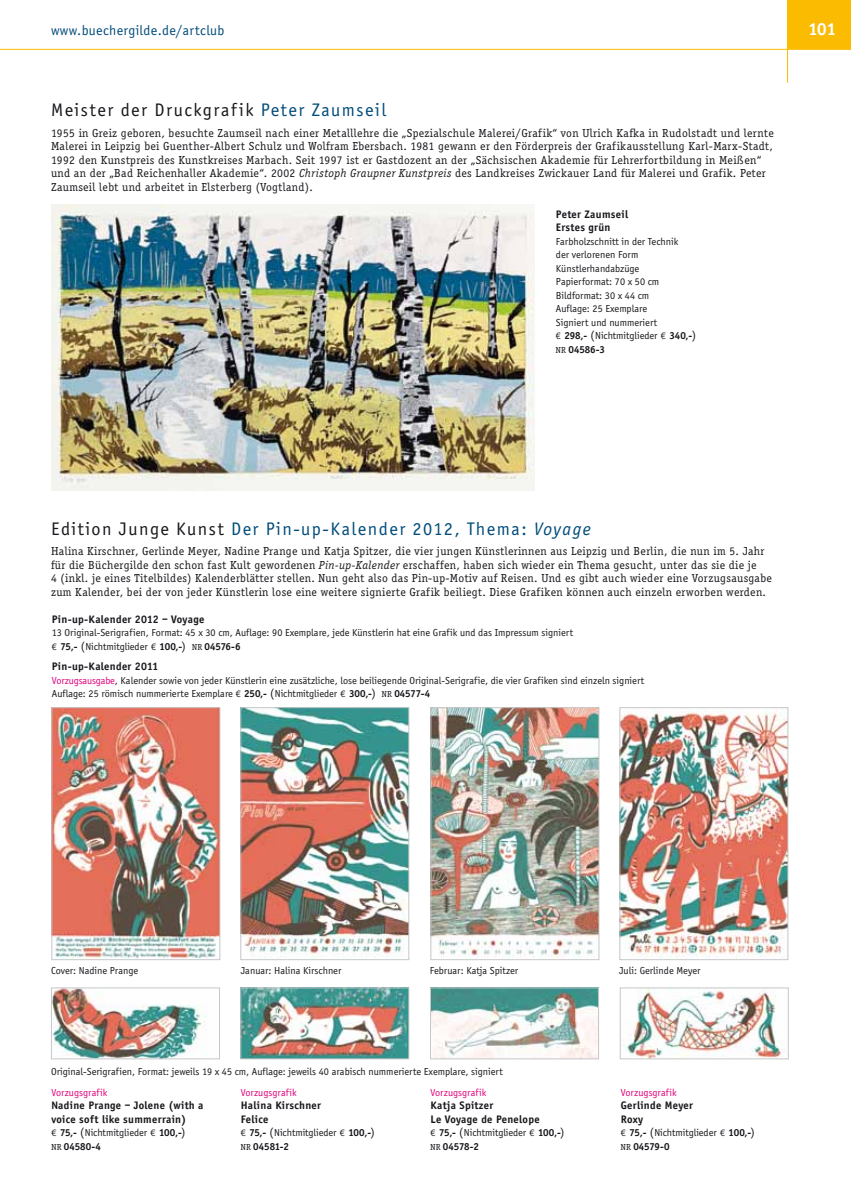
<style>
.page{position:relative;width:851px;height:1191px;background:#fff}
.page>*{position:absolute;margin:0;border:0;box-sizing:border-box;transform-origin:0 0}
.t1{font:18.75px "Officina Sans";letter-spacing:.08em;color:#004c7a}
.t2{font:18.75px "Officina Sans";letter-spacing:.08em;color:#1a171c}
.t3{font:700 18px "Officina Sans";color:#fff}
.t4{font:14.25px "Officina Sans";letter-spacing:.025em;color:#004c7a}
.t5{font:12px/13.5px "Officina Serif";letter-spacing:.03em;color:#1a171c}
.t6{font:700 11.25px/13.5px "Officina Sans";letter-spacing:.03em;color:#1a171c}
.t7{font:10.5px/13.5px "Officina Sans";color:#1a171c}
.t8{font:10.5px "Officina Sans";color:#e2007a}
.t9{font:700 10.5px "Officina Serif";letter-spacing:-.01em;color:#1a171c}
.s1{color:#004c7a}
.s2{font-style:italic}
.s3{font-family:"Linotype Euro Font Rto S";font-size:9.75px}
.s4{font-weight:700}
.s5{font-family:"Officina Serif";font-size:12px}
.s6{font-weight:400;font-size:9px}
.s7{color:#1a171c}
.s8{font-family:"Officina Serif";font-size:9px}
.s9{font-family:"Officina Serif";font-weight:700}
.s10{color:#e2007a}
</style>
<div class="page">
<div style="left:787px;top:0;width:63px;height:49px;background:#fabb00"></div>
<hr style="left:787px;top:49px;width:1px;height:34px;background:#fabb00">
<hr style="left:0;top:49px;width:850px;height:1px;background:#fabb00">
<img style="left:51px;top:204px;width:483px;height:287px">
<img style="left:242px;top:709px;width:165px;height:249px">
<div style="left:240px;top:707px;width:169px;height:253px;border:1px solid #c6c7c8"></div>
<img style="left:621px;top:709px;width:165px;height:249px">
<div style="left:619px;top:707px;width:169px;height:253px;border:1px solid #c6c7c8"></div>
<img style="left:53px;top:709px;width:165px;height:249px">
<div style="left:51px;top:707px;width:169px;height:253px;border:1px solid #c6c7c8"></div>
<img style="left:432px;top:709px;width:165px;height:249px">
<div style="left:430px;top:707px;width:169px;height:253px;border:1px solid #c6c7c8"></div>
<img style="left:242px;top:989px;width:165px;height:68px">
<div style="left:240px;top:987px;width:169px;height:72px;border:1px solid #c6c7c8"></div>
<img style="left:621px;top:989px;width:164px;height:68px">
<div style="left:619px;top:987px;width:169px;height:72px;border:1px solid #c6c7c8"></div>
<img style="left:53px;top:989px;width:154px;height:68px">
<div style="left:51px;top:987px;width:169px;height:72px;border:1px solid #c6c7c8"></div>
<img style="left:432px;top:989px;width:165px;height:68px">
<div style="left:430px;top:987px;width:169px;height:72px;border:1px solid #c6c7c8"></div>
<p class="t4" style="left:51px;top:23px;width:175px">www.buechergilde.de/artclub</p>
<h2 class="t3" style="left:808px;top:19px;width:29px">101</h2>
<h1 class="t2" style="left:51px;top:100px;width:336px">Meister der Druckgrafik <span class="s1">Peter Zaumseil</span></h1>
<p class="t5" style="left:51px;top:126px;width:724px">1955 in Greiz geboren, besuchte Zaumseil nach einer Metalllehre die „Spezialschule Malerei/Grafik“ von Ulrich Kafka in Rudolstadt und lernte Malerei in Leipzig bei Guenther-Albert Schulz und Wolfram Ebersbach. 1981 gewann er den Förderpreis der Grafikausstellung Karl-Marx-Stadt, 1992 den Kunstpreis des Kunstkreises Marbach. Seit 1997 ist er Gastdozent an der „Sächsischen Akademie für Lehrerfortbildung in Meißen“ und an der „Bad Reichenhaller Akademie“. 2002 <span class="s2">Christoph Graupner Kunstpreis</span> des Landkreises Zwickauer Land für Malerei und Grafik. Peter Zaumseil lebt und arbeitet in Elsterberg (Vogtland).</p>
<p class="t6" style="left:556px;top:207px;width:74px">Peter Zaumseil<br>Erstes grün</p>
<p class="t7" style="left:556px;top:235px;width:141px">Farbholzschnitt in der Technik<br>der verlorenen Form<br>Künstlerhandabzüge<br>Papierformat: 70 x 50 cm<br>Bildformat: 30 x 44 cm<br>Auflage: 25 Exemplare<br>Signiert und nummeriert<br><span class="s3">F</span> <span class="s4">298,-</span> <span class="s5">(</span>Nichtmitglieder <span class="s3">F</span> <span class="s4">340,-</span><span class="s5">)</span></p>
<p class="t9" style="left:556px;top:343px;width:50px"><span class="s6">NR</span> 04586-3</p>
<h1 class="t1" style="left:51px;top:518px;width:541px"><span class="s7">Edition Junge Kunst</span> Der Pin-up-Kalender 2012, Thema: <span class="s2">Voyage</span></h1>
<p class="t5" style="left:51px;top:545px;width:722px">Halina Kirschner, Gerlinde Meyer, Nadine Prange und Katja Spitzer, die vier jungen Künstlerinnen aus Leipzig und Berlin, die nun im 5. Jahr für die Büchergilde den schon fast Kult gewordenen <span class="s2">Pin-up-Kalender</span> erschaffen, haben sich wieder ein Thema gesucht, unter das sie die je<br>4 (inkl. je eines Titelbildes) Kalenderblätter stellen. Nun geht also das Pin-up-Motiv auf Reisen. Und es gibt auch wieder eine Vorzugsausgabe zum Kalender, bei der von jeder Künstlerin lose eine weitere signierte Grafik beiliegt. Diese Grafiken können auch einzeln erworben werden.</p>
<p class="t6" style="left:52px;top:612px;width:154px">Pin-up-Kalender 2012 – Voyage</p>
<p class="t7" style="left:52px;top:626px;width:522px">13 Original-Serigrafien, Format: 45 x 30 cm, Auflage: 90 Exemplare, jede Künstlerin hat eine Grafik und das Impressum signiert<br><span class="s3">F</span> <span class="s4">75,-</span> <span class="s5">(</span>Nichtmitglieder <span class="s3">F</span> <span class="s4">100,-</span><span class="s5">)</span> <span class="s8">NR</span> <span class="s9">04576-6</span></p>
<p class="t6" style="left:52px;top:659px;width:108px">Pin-up-Kalender 2011</p>
<p class="t7" style="left:52px;top:673px;width:593px"><span class="s10">Vorzugsausgabe</span>, Kalender sowie von jeder Künstlerin eine zusätzliche, lose beiliegende Original-Serigrafie, die vier Grafiken sind einzeln signiert<br>Auflage: 25 römisch nummerierte Exemplare <span class="s3">F</span> <span class="s4">250,-</span> <span class="s5">(</span>Nichtmitglieder <span class="s3">F</span> <span class="s4">300,-</span><span class="s5">)</span> <span class="s8">NR</span> <span class="s9">04577-4</span></p>
<p class="t7" style="left:51px;top:964px;width:89px">Cover: Nadine Prange</p>
<p class="t7" style="left:241px;top:964px;width:102px">Januar: Halina Kirschner</p>
<p class="t7" style="left:429px;top:964px;width:90px">Februar: Katja Spitzer</p>
<p class="t7" style="left:619px;top:964px;width:83px">Juli: Gerlinde Meyer</p>
<p class="t7" style="left:51px;top:1065px;width:453px">Original-Serigrafien, Format: jeweils 19 x 45 cm, Auflage: jeweils 40 arabisch nummerierte Exemplare, signiert</p>
<p class="t8" style="left:51px;top:1086px;width:57px">Vorzugsgrafik</p>
<p class="t6" style="left:51px;top:1098px;width:154px">Nadine Prange – Jolene (with a voice soft like summerrain)</p>
<p class="t7" style="left:51px;top:1126px;width:135px"><span class="s3">F</span> <span class="s4">75,-</span> <span class="s5">(</span>Nichtmitglieder <span class="s3">F</span> <span class="s4">100,-</span><span class="s5">)</span></p>
<p class="t9" style="left:51px;top:1139px;width:51px"><span class="s6">NR</span> 04580-4</p>
<p class="t8" style="left:241px;top:1086px;width:57px">Vorzugsgrafik</p>
<p class="t6" style="left:241px;top:1098px;width:82px">Halina Kirschner<br>Felice</p>
<p class="t7" style="left:241px;top:1126px;width:135px"><span class="s3">F</span> <span class="s4">75,-</span> <span class="s5">(</span>Nichtmitglieder <span class="s3">F</span> <span class="s4">100,-</span><span class="s5">)</span></p>
<p class="t9" style="left:241px;top:1139px;width:50px"><span class="s6">NR</span> 04581-2</p>
<p class="t8" style="left:430px;top:1086px;width:57px">Vorzugsgrafik</p>
<p class="t6" style="left:430px;top:1098px;width:111px">Katja Spitzer<br>Le Voyage de Penelope</p>
<p class="t7" style="left:430px;top:1126px;width:135px"><span class="s3">F</span> <span class="s4">75,-</span> <span class="s5">(</span>Nichtmitglieder <span class="s3">F</span> <span class="s4">100,-</span><span class="s5">)</span></p>
<p class="t9" style="left:430px;top:1139px;width:50px"><span class="s6">NR</span> 04578-2</p>
<p class="t8" style="left:620px;top:1086px;width:57px">Vorzugsgrafik</p>
<p class="t6" style="left:620px;top:1098px;width:74px">Gerlinde Meyer<br>Roxy</p>
<p class="t7" style="left:620px;top:1126px;width:135px"><span class="s3">F</span> <span class="s4">75,-</span> <span class="s5">(</span>Nichtmitglieder <span class="s3">F</span> <span class="s4">100,-</span><span class="s5">)</span></p>
<p class="t9" style="left:620px;top:1139px;width:50px"><span class="s6">NR</span> 04579-0</p>
</div>
